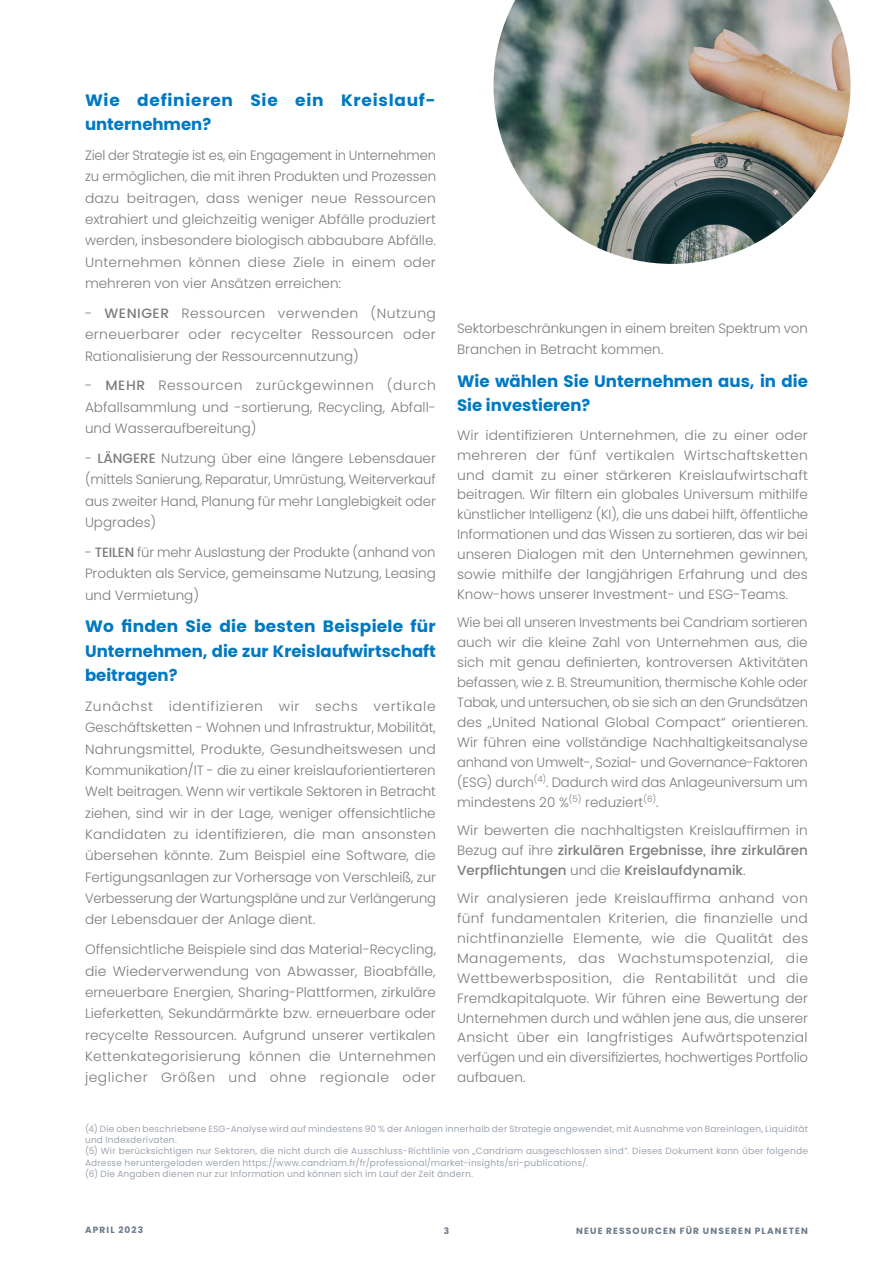
<style>
.page{position:relative;width:893px;height:1263px;background:#fff}
.page>*{position:absolute;margin:0;border:0;box-sizing:border-box;transform-origin:0 0}
.t1{font:700 16.5px/24.3px "Poppins";color:#0079c2;text-align:justify}
.t2{font:700 16.5px/24.3px "Poppins";letter-spacing:.045em;color:#0079c2}
.t3{font:300 13.5px/21.3px "Poppins";color:#7a7c7f;text-align:justify}
.t4{font:500 13.5px/20px "Poppins";color:#7a7c7f;text-align:justify}
.t5{font:9px/11.2px "Poppins";letter-spacing:.025em;color:#9da5b0}
.t6{font:700 9px "Poppins";letter-spacing:.13em;color:#6a7b8b}
.s1{font-weight:500}
.s2{font-weight:300}
</style>
<div class="page">
<img style="left:493px;top:0;width:357px;height:264px">
<p class="t2" style="left:85px;top:88px;width:352px">Wie definieren Sie ein Kreislauf&shy;unternehmen?</p>
<p class="t3" style="left:85px;top:145px;width:353px">Ziel der Strategie ist es, ein Engagement in Unternehmen zu ermöglichen, die mit ihren Produkten und Prozessen dazu beitragen, dass weniger neue Ressourcen extrahiert und gleichzeitig weniger Abfälle produziert werden, insbesondere biologisch abbaubare Abfälle.<br>Unternehmen können diese Ziele in einem oder mehreren von vier Ansätzen erreichen:</p>
<p class="t3" style="left:85px;top:302px;width:352px">- <span class="s1">WENIGER</span> Ressourcen verwenden (Nutzung erneuerbarer oder recycelter Ressourcen oder Rationalisierung der Ressourcennutzung)</p>
<p class="t3" style="left:85px;top:375px;width:352px">- <span class="s1">MEHR</span> Ressourcen zurückgewinnen (durch Abfallsammlung und -sortierung, Recycling, Abfall&shy;und Wasseraufbereitung)</p>
<p class="t3" style="left:85px;top:448px;width:352px">- <span class="s1">LÄNGERE</span> Nutzung über eine längere Lebensdauer (mittels Sanierung, Reparatur, Umrüstung, Weiterverkauf aus zweiter Hand, Planung für mehr Langlebigkeit oder Upgrades)</p>
<p class="t3" style="left:85px;top:541px;width:352px">- <span class="s1">TEILEN</span> für mehr Auslastung der Produkte (anhand von Produkten als Service, gemeinsame Nutzung, Leasing und Vermietung)</p>
<p class="t1" style="left:85px;top:614px;width:352px">Wo finden Sie die besten Beispiele für Unternehmen, die zur Kreislaufwirtschaft beitragen?</p>
<p class="t3" style="left:85px;top:695px;width:352px">Zunächst identifizieren wir sechs vertikale Geschäftsketten - Wohnen und Infrastruktur, Mobilität, Nahrungsmittel, Produkte, Gesundheitswesen und Kommunikation/IT - die zu einer kreislauforientierteren Welt beitragen. Wenn wir vertikale Sektoren in Betracht ziehen, sind wir in der Lage, weniger offensichtliche Kandidaten zu identifizieren, die man ansonsten übersehen könnte. Zum Beispiel eine Software, die Fertigungsanlagen zur Vorhersage von Verschleiß, zur Verbesserung der Wartungspläne und zur Verlängerung der Lebensdauer der Anlage dient.</p>
<p class="t3" style="left:85px;top:939px;width:352px">Offensichtliche Beispiele sind das Material-Recycling, die Wiederverwendung von Abwasser, Bioabfälle, erneuerbare Energien, Sharing-Plattformen, zirkuläre Lieferketten, Sekundärmärkte bzw. erneuerbare oder recycelte Ressourcen. Aufgrund unserer vertikalen Kettenkategorisierung können die Unternehmen jeglicher Größen und ohne regionale oder</p>
<p class="t3" style="left:457px;top:317px;width:352px">Sektorbeschränkungen in einem breiten Spektrum von<br>Branchen in Betracht kommen.</p>
<p class="t1" style="left:457px;top:369px;width:352px">Wie wählen Sie Unternehmen aus, in die<br>Sie investieren?</p>
<p class="t3" style="left:457px;top:425px;width:353px;line-height:20px">Wir identifizieren Unternehmen, die zu einer oder mehreren der fünf vertikalen Wirtschaftsketten und damit zu einer stärkeren Kreislaufwirtschaft beitragen. Wir filtern ein globales Universum mithilfe künstlicher Intelligenz (KI), die uns dabei hilft, öffentliche Informationen und das Wissen zu sortieren, das wir bei unseren Dialogen mit den Unternehmen gewinnen, sowie mithilfe der langjährigen Erfahrung und des Know-hows unserer Investment- und ESG-Teams.</p>
<p class="t3" style="left:457px;top:613px;width:352px;line-height:20px">Wie bei all unseren Investments bei Candriam sortieren auch wir die kleine Zahl von Unternehmen aus, die sich mit genau definierten, kontroversen Aktivitäten befassen, wie z. B. Streumunition, thermische Kohle oder Tabak, und untersuchen, ob sie sich an den Grundsätzen des „United National Global Compact“ orientieren.<br>Wir führen eine vollständige Nachhaltigkeitsanalyse anhand von Umwelt-, Sozial- und Governance-Faktoren (ESG) durch<sup>(4)</sup>. Dadurch wird das Anlageuniversum um mindestens 20 %<sup>(5)</sup> reduziert<sup>(6)</sup>.</p>
<p class="t4" style="left:457px;top:820px;width:352px"><span class="s2">Wir bewerten die nachhaltigsten Kreislauffirmen in Bezug auf ihre</span> zirkulären Ergebnisse, ihre zirkulären Verpflichtungen <span class="s2">und die</span> Kreislaufdynamik<span class="s2">.</span></p>
<p class="t3" style="left:457px;top:888px;width:352px;line-height:20px">Wir analysieren jede Kreislauffirma anhand von fünf fundamentalen Kriterien, die finanzielle und nichtfinanzielle Elemente, wie die Qualität des Managements, das Wachstumspotenzial, die Wettbewerbsposition, die Rentabilität und die Fremdkapitalquote. Wir führen eine Bewertung der Unternehmen durch und wählen jene aus, die unserer Ansicht über ein langfristiges Aufwärtspotenzial verfügen und ein diversifiziertes, hochwertiges Portfolio aufbauen.</p>
<p class="t5" style="left:85px;top:1123px;width:724px">(4) Die oben beschriebene ESG-Analyse wird auf mindestens 90 % der Anlagen innerhalb der Strategie angewendet, mit Ausnahme von Bareinlagen, Liquidität und Indexderivaten.<br>(5) Wir berücksichtigen nur Sektoren, die nicht durch die Ausschluss-Richtlinie von „Candriam ausgeschlossen sind”. Dieses Dokument kann über folgende Adresse heruntergeladen werden https://www.candriam.fr/fr/professional/market-insights/sri-publications/.<br>(6) Die Angaben dienen nur zur Information und können sich im Lauf der Zeit ändern.</p>
<p class="t6" style="left:85px;top:1223px;width:60px">APRIL 2023</p>
<p class="t6" style="left:444px;top:1224px;width:7px">3</p>
<p class="t6" style="left:576px;top:1224px;width:233px">NEUE RESSOURCEN FÜR UNSEREN PLANETEN</p>
</div>
